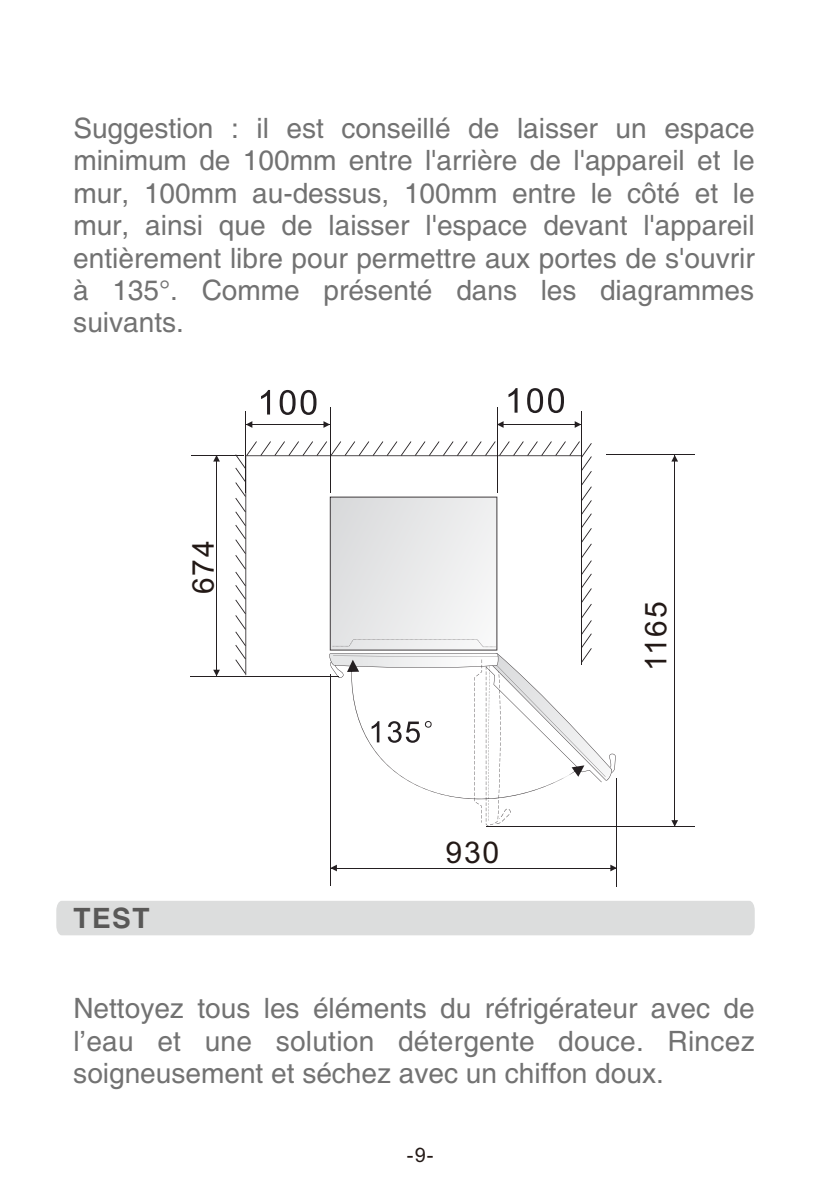
<style>
.page{position:relative;width:840px;height:1191px;background:#fff}
.page>*{position:absolute;margin:0;border:0;box-sizing:border-box;transform-origin:0 0}
.t1{font:30px "Arial";letter-spacing:.055em;color:#231916}
.t2{font:28px/32.4px "Arial";color:#727272;text-align:justify}
.t3{font:700 28px "Arial";color:#595857}
.t4{font:20px "Arial";color:#231916}
</style>
<div class="page">
<div style="left:56px;top:901px;width:698px;height:34px;background:#dcdddd"></div>
<svg style="left:330px;top:500px;width:285px;height:325px"></svg>
<hr style="left:191px;top:676px;width:148px;height:1px;background:#241f21">
<hr style="left:191px;top:455px;width:52px;height:1px;background:#241f21">
<hr style="left:216px;top:455px;width:1px;height:221px;background:#241f21">
<hr style="left:486px;top:826px;width:208px;height:1px;background:#241f21">
<hr style="left:606px;top:455px;width:88px;height:1px;background:#241f21">
<hr style="left:674px;top:455px;width:1px;height:371px;background:#241f21">
<hr style="left:616px;top:778px;width:1px;height:108px;background:#241f21">
<hr style="left:330px;top:674px;width:1px;height:212px;background:#241f21">
<hr style="left:330px;top:868px;width:286px;height:1px;background:#241f21">
<svg style="left:508px;top:388px;width:55px;height:25px"></svg>
<hr style="left:245px;top:410px;width:1px;height:82px;background:#241f21">
<hr style="left:329px;top:407px;width:1px;height:85px;background:#241f21">
<svg style="left:261px;top:390px;width:55px;height:25px"></svg>
<svg style="left:671px;top:455px;width:6px;height:6px"></svg>
<svg style="left:671px;top:820px;width:6px;height:6px"></svg>
<svg style="left:213px;top:456px;width:7px;height:5px"></svg>
<svg style="left:213px;top:669px;width:7px;height:6px"></svg>
<svg style="left:610px;top:864px;width:6px;height:7px"></svg>
<svg style="left:331px;top:864px;width:6px;height:7px"></svg>
<hr style="left:580px;top:410px;width:1px;height:82px;background:#241f21">
<hr style="left:496px;top:407px;width:1px;height:85px;background:#241f21">
<hr style="left:246px;top:424px;width:84px;height:1px;background:#241f21">
<svg style="left:247px;top:421px;width:5px;height:7px"></svg>
<svg style="left:323px;top:421px;width:7px;height:7px"></svg>
<hr style="left:496px;top:424px;width:85px;height:1px;background:#241f21">
<svg style="left:496px;top:421px;width:7px;height:7px"></svg>
<svg style="left:574px;top:421px;width:7px;height:7px"></svg>
<svg style="left:246px;top:441px;width:345px;height:221px"></svg>
<svg style="left:235px;top:454px;width:11px;height:220px"></svg>
<p class="t2" style="left:73px;top:114px;width:682px">Suggestion : il est conseillé de laisser un espace minimum de 100mm entre l'arrière de l'appareil et le mur, 100mm au-dessus, 100mm entre le côté et le mur, ainsi que de laisser l'espace devant l'appareil entièrement libre pour permettre aux portes de s'ouvrir à 135°. Comme présenté dans les diagrammes suivants.</p>
<p class="t1" style="left:192px;top:594px;width:55px;rotate:-90deg">674</p>
<p class="t3" style="left:73px;top:908px;width:78px">TEST</p>
<p class="t1" style="left:445px;top:841px;width:55px">930</p>
<p class="t1" style="left:644px;top:671px;width:71px;rotate:-90deg">1165</p>
<p class="t2" style="left:73px;top:994px;width:682px">Nettoyez tous les éléments du réfrigérateur avec de l’eau et une solution détergente douce. Rincez soigneusement et séchez avec un chiffon doux.</p>
<p class="t4" style="left:407px;top:1147px;width:28px">-9-</p>
</div>
